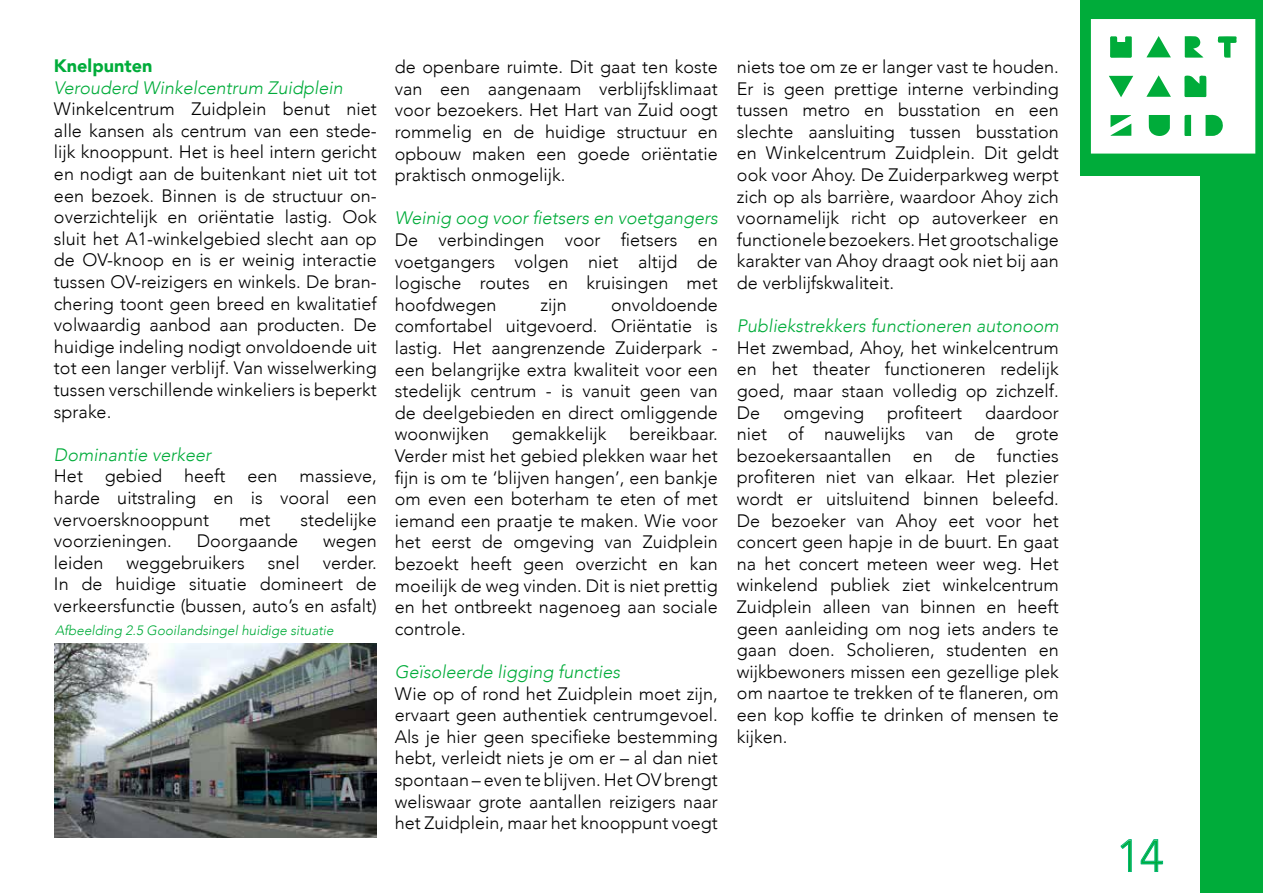
<style>
.page{position:relative;width:1263px;height:893px;background:#fff}
.page>*{position:absolute;margin:0;border:0;box-sizing:border-box;transform-origin:0 0}
.t1{font:300 45px "Avenir";color:#00ac3a}
.t2{font:300 18px/21.6px "Avenir";color:#000;text-align:justify}
.t3{font:italic 300 18px "Avenir";color:#00ac3a}
.t4{font:900 18px "Avenir";color:#00ac3a}
.t5{font:italic 300 13.5px "Avenir";color:#00ac3a}
</style>
<div class="page">
<div style="left:1081px;top:0;width:182px;height:175px;background:#00ac3a"></div>
<div style="left:1200px;top:175px;width:63px;height:718px;background:#00ac3a"></div>
<svg style="left:1091px;top:19px;width:164px;height:135px;background:#d8f2e1"></svg>
<svg style="left:1120px;top:839px;width:12px;height:33px"></svg>
<svg style="left:1140px;top:839px;width:23px;height:33px"></svg>
<img style="left:54px;top:643px;width:323px;height:195px">
<p class="t4" style="left:54px;top:50px;width:100px">Knelpunten</p>
<p class="t3" style="left:54px;top:77px;width:290px">Verouderd Winkelcentrum Zuidplein</p>
<p class="t2" style="left:54px;top:98px;width:324px">Winkelcentrum Zuidplein benut niet alle kansen als centrum van een stede&shy;lijk knooppunt. Het is heel intern gericht en nodigt aan de buitenkant niet uit tot een bezoek. Binnen is de structuur on&shy;overzichtelijk en oriëntatie lastig. Ook sluit het A1-winkelgebied slecht aan op de OV-knoop en is er weinig interactie tussen OV-reizigers en winkels. De bran&shy;chering toont geen breed en kwalitatief volwaardig aanbod aan producten. De huidige indeling nodigt onvoldoende uit tot een langer verblijf. Van wisselwerking tussen verschillende winkeliers is beperkt sprake.</p>
<p class="t3" style="left:54px;top:444px;width:159px">Dominantie verkeer</p>
<p class="t2" style="left:54px;top:465px;width:324px">Het gebied heeft een massieve, harde uitstraling en is vooral een vervoersknooppunt</p>
<p class="t2" style="left:239px;top:509px;width:33px">met</p>
<p class="t2" style="left:301px;top:509px;width:78px">stedelijke</p>
<p class="t2" style="left:54px;top:530px;width:119px">voorzieningen.</p>
<p class="t2" style="left:197px;top:530px;width:103px">Doorgaande</p>
<p class="t2" style="left:323px;top:530px;width:55px">wegen</p>
<p class="t2" style="left:54px;top:552px;width:51px">leiden</p>
<p class="t2" style="left:127px;top:552px;width:120px">weggebruikers</p>
<p class="t2" style="left:268px;top:552px;width:34px">snel</p>
<p class="t2" style="left:54px;top:552px;width:324px;text-indent:269px">verder.<br>In de huidige situatie domineert de verkeersfunctie (bussen, auto’s en asfalt)</p>
<p class="t5" style="left:55px;top:623px;width:280px">Afbeelding 2.5 Gooilandsingel huidige situatie</p>
<p class="t2" style="left:395px;top:56px;width:324px">de openbare ruimte. Dit gaat ten koste van een aangenaam verblijfsklimaat voor bezoekers. Het Hart van Zuid oogt rommelig en de huidige structuur en opbouw maken een goede oriëntatie praktisch onmogelijk.</p>
<p class="t3" style="left:395px;top:208px;width:324px">Weinig oog voor fietsers en voetgangers</p>
<p class="t2" style="left:395px;top:229px;width:324px">De verbindingen voor fietsers en voetgangers volgen niet altijd de logische routes en kruisingen met hoofdwegen</p>
<p class="t2" style="left:395px;top:294px;width:324px;text-indent:216px">onvoldoende comfortabel uitgevoerd. Oriëntatie is lastig. Het aangrenzende Zuiderpark - een belangrijke extra kwaliteit voor een stedelijk centrum - is vanuit geen van de deelgebieden en direct omliggende woonwijken</p>
<p class="t2" style="left:541px;top:294px;width:28px">zijn</p>
<p class="t2" style="left:395px;top:423px;width:324px;text-indent:235px">bereikbaar.<br>Verder mist het gebied plekken waar het fijn is om te ‘blijven hangen’, een bankje om even een boterham te eten of met iemand een praatje te maken. Wie voor het eerst de omgeving van Zuidplein bezoekt heeft geen overzicht en kan moeilijk de weg vinden. Dit is niet prettig en het ontbreekt nagenoeg aan sociale controle.</p>
<p class="t3" style="left:395px;top:661px;width:227px">Geïsoleerde ligging functies</p>
<p class="t2" style="left:395px;top:683px;width:324px">Wie op of rond het Zuidplein moet zijn, ervaart geen authentiek centrumgevoel.<br>Als je hier geen specifieke bestemming hebt, verleidt niets je om er – al dan niet spontaan – even te blijven. Het OV brengt weliswaar grote aantallen reizigers naar het Zuidplein, maar het knooppunt voegt</p>
<p class="t2" style="left:512px;top:423px;width:96px">gemakkelijk</p>
<p class="t2" style="left:737px;top:56px;width:323px">niets toe om ze er langer vast te houden.<br>Er is geen prettige interne verbinding tussen metro en busstation en een slechte aansluiting tussen busstation en Winkelcentrum Zuidplein. Dit geldt ook voor Ahoy. De Zuiderparkweg werpt zich op als barrière, waardoor Ahoy zich voornamelijk richt op autoverkeer en functionele bezoekers. Het grootschalige karakter van Ahoy draagt ook niet bij aan de verblijfskwaliteit.</p>
<p class="t3" style="left:737px;top:315px;width:323px">Publiekstrekkers functioneren autonoom</p>
<p class="t2" style="left:737px;top:337px;width:323px">Het zwembad, Ahoy, het winkelcentrum en het theater functioneren redelijk goed, maar staan volledig op zichzelf.<br>De</p>
<p class="t2" style="left:783px;top:402px;width:82px">omgeving</p>
<p class="t2" style="left:887px;top:402px;width:76px">profiteert</p>
<p class="t2" style="left:737px;top:402px;width:323px;text-indent:248px">daardoor niet of nauwelijks van de grote bezoekersaantallen en de functies profiteren niet van elkaar. Het plezier wordt er uitsluitend binnen beleefd.<br>De bezoeker van Ahoy eet voor het concert geen hapje in de buurt. En gaat na het concert meteen weer weg. Het winkelend publiek ziet winkelcentrum Zuidplein alleen van binnen en heeft geen aanleiding om nog iets anders te gaan doen. Scholieren, studenten en wijkbewoners missen een gezellige plek om naartoe te trekken of te flaneren, om een kop koffie te drinken of mensen te kijken.</p>
<h1 class="t1" style="left:1117px;top:829px;width:48px">14</h1>
</div>
